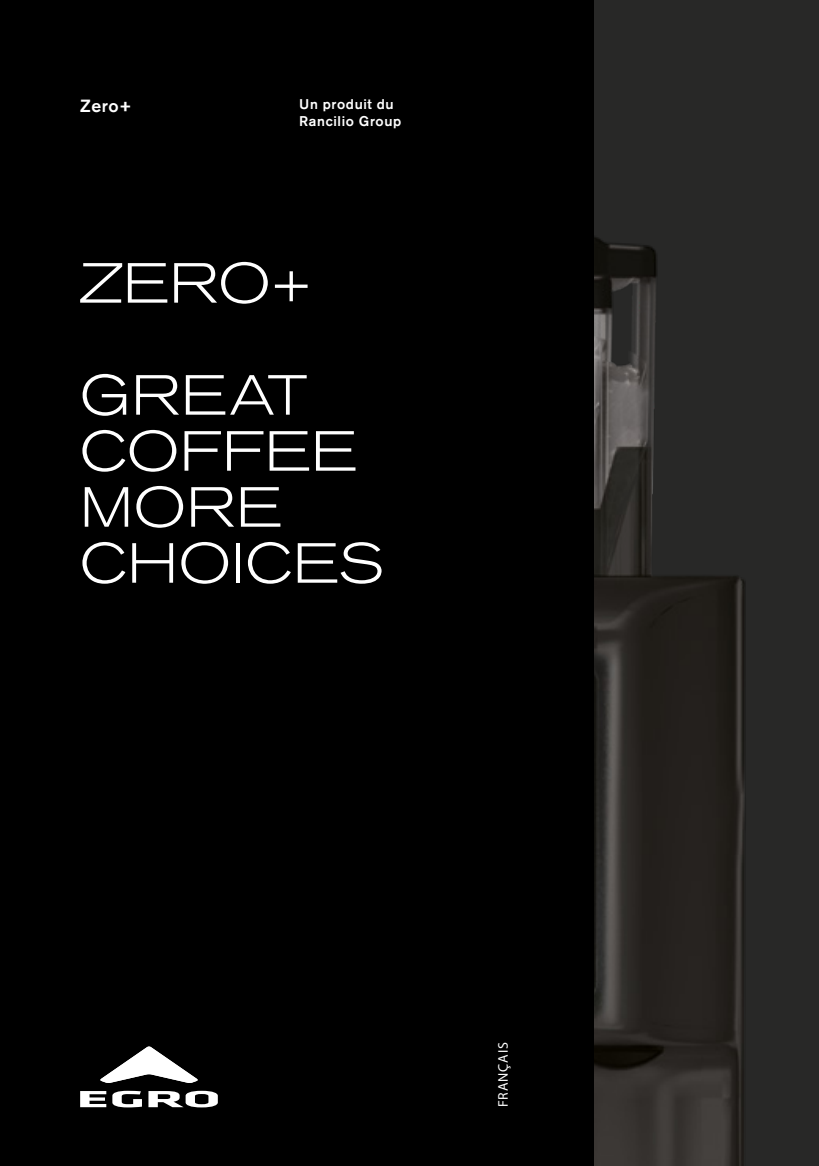
<style>
.page{position:relative;width:819px;height:1166px;background:#fff}
.page>*{position:absolute;margin:0;border:0;box-sizing:border-box;transform-origin:0 0}
.Titles{font:300 expanded 56px "Akzidenz Grotesk BQ";letter-spacing:.02em;color:#fff}
.Body_Copy{font:500 17.5px "Akzidenz Grotesk BQ";color:#fff}
.Body_Copy-2{font:500 14px/16.8px "Akzidenz Grotesk BQ";letter-spacing:.045em;color:#fff}
.Body_Copy-3{font:14px "Myriad Pro";letter-spacing:.055em;color:#fff}
</style>
<div class="page">
<img style="left:594px;top:0;width:225px;height:1166px">
<div style="left:0;top:0;width:594px;height:1166px;background:#000"></div>
<svg style="left:100px;top:1046px;width:98px;height:37px"></svg>
<svg style="left:80px;top:1091px;width:138px;height:16px"></svg>
<p class="Body_Copy" style="left:80px;top:95px;width:53px">Zero+</p>
<p class="Body_Copy-2" style="left:299px;top:96px;width:104px">Un produit du<br>Rancilio Group</p>
<p class="Titles" style="left:80px;top:251px;width:234px">ZERO+</p>
<p class="Titles" style="left:80px;top:363px;width:228px">GREAT</p>
<p class="Titles" style="left:80px;top:419px;width:279px">COFFEE</p>
<p class="Titles" style="left:80px;top:475px;width:204px">MORE</p>
<p class="Titles" style="left:80px;top:531px;width:305px">CHOICES</p>
<p class="Body_Copy-3" style="left:494px;top:1107px;width:66px;rotate:-90deg">FRANÇAIS</p>
</div>
